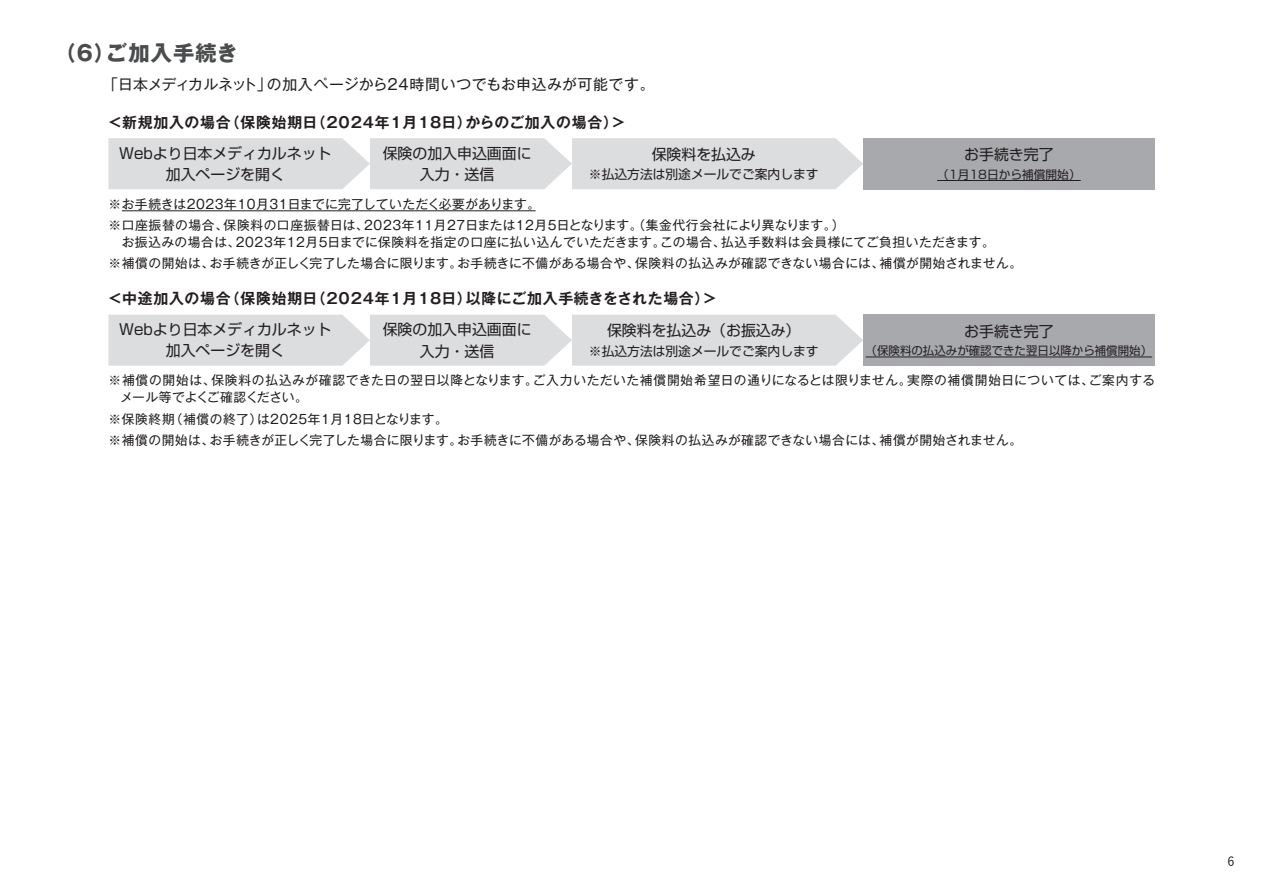
<style>
.page{position:relative;width:1263px;height:893px;background:#fff}
.page>*{position:absolute;margin:0;border:0;box-sizing:border-box;transform-origin:0 0}
.t1{font:700 21.3px "Gothic MB101 Pro";letter-spacing:.05em;color:#4b4c4d}
.t2{font:14.85px/21.3px "Shin Go Pro";color:#231f20;text-align:center}
.t3{font:700 14.85px "Gothic MB101 Pro De";letter-spacing:.05em;color:#231f20}
.t4{font:14.85px "Gothic MB101 Pro";letter-spacing:.025em;color:#231f20}
.t5{font:14.85px "Gothic MB101 Pro";letter-spacing:-.055em;color:#231f20}
.t6{font:12.75px/17px "Gothic MB101 Pro";letter-spacing:.035em;color:#231f20}
.t7{font:12.75px "Gothic MB101 Pro";letter-spacing:-.01em;color:#231f20}
.t8{font:12.75px "Shin Go Pro";color:#231f20}
.t9{font:12.75px "Gothic MB101 Pro";letter-spacing:.055em;color:#231f20}
.t10{font:500 12.75px "Yu Go";color:#231f20}
.t11{font:11.7px "Shin Go Pro";color:#231f20}
</style>
<div class="page">
<div style="left:108px;top:138px;width:755px;height:51px;background:#dcdddf"></div>
<svg style="left:108px;top:315px;width:755px;height:51px"></svg>
<hr style="left:122px;top:210px;width:414px;height:1px;background:#231f20">
<div style="left:863px;top:138px;width:291px;height:51px;background:#a8a9ad"></div>
<hr style="left:937px;top:180px;width:144px;height:1px;background:#231f20">
<div style="left:863px;top:315px;width:291px;height:51px;background:#a8a9ad"></div>
<hr style="left:866px;top:357px;width:286px;height:1px;background:#231f20">
<h1 class="t1" style="left:106px;top:35px;width:134px">ご加入手続き</h1>
<h1 class="t1" style="left:54px;top:35px;width:62px">（6）</h1>
<p class="t4" style="left:267px;top:72px;width:389px">の加入ページから24時間いつでもお申込みが可能です。</p>
<p class="t5" style="left:103px;top:72px;width:170px">「日本メディカルネット」</p>
<p class="t3" style="left:465px;top:110px;width:162px">からのご加入の場合 &lt;(</p>
<p class="t3" style="left:225px;top:110px;width:94px">（保険始期日</p>
<p class="t3" style="left:311px;top:110px;width:162px">（2024年1月18日）</p>
<p class="t3" style="left:107px;top:110px;width:125px">＜新規加入の場合</p>
<p class="t2" style="left:119px;top:141px;width:214px">Webより日本メディカルネット加入ページを開く</p>
<p class="t2" style="left:383px;top:141px;width:150px">保険の加入申込画面に入力・送信</p>
<p class="t6" style="left:108px;top:194px;width:433px">※お手続きは2023年10月31日までに完了していただく必要があります。</p>
<p class="t2" style="left:652px;top:142px;width:106px">保険料を払込み</p>
<p class="t8" style="left:589px;top:164px;width:231px">※払込方法は別途メールでご案内します</p>
<p class="t6" style="left:364px;top:215px;width:474px">2023年11月27日または12月5日となります。（集金代行会社により異なります。</p>
<p class="t6" style="left:832px;top:215px;width:14px">(</p>
<p class="t6" style="left:224px;top:215px;width:147px">保険料の口座振替日は、</p>
<p class="t6" style="left:108px;top:215px;width:121px">※口座振替の場合、</p>
<p class="t2" style="left:964px;top:142px;width:91px">お手続き完了</p>
<p class="t11" style="left:937px;top:165px;width:145px">（1月18日から補償開始(</p>
<p class="t6" style="left:721px;top:232px;width:275px">払込手数料は会員様にてご負担いただきます。</p>
<p class="t6" style="left:236px;top:232px;width:431px">2023年12月5日までに保険料を指定の口座に払い込んでいただきます。</p>
<p class="t6" style="left:108px;top:232px;width:133px">　お振込みの場合は、</p>
<p class="t6" style="left:660px;top:232px;width:67px">この場合、</p>
<p class="t7" style="left:210px;top:253px;width:254px">お手続きが正しく完了した場合に限ります。</p>
<p class="t6" style="left:457px;top:253px;width:184px">お手続きに不備がある場合や、</p>
<p class="t6" style="left:635px;top:253px;width:250px">保険料の払込みが確認できない場合には、</p>
<p class="t6" style="left:880px;top:253px;width:144px">補償が開始されません。</p>
<p class="t6" style="left:108px;top:253px;width:107px">※補償の開始は、</p>
<p class="t3" style="left:466px;top:286px;width:253px">以降にご加入手続きをされた場合 &lt;(</p>
<p class="t3" style="left:225px;top:286px;width:94px">（保険始期日</p>
<p class="t3" style="left:311px;top:286px;width:162px">（2024年1月18日）</p>
<p class="t3" style="left:107px;top:286px;width:125px">＜中途加入の場合</p>
<p class="t2" style="left:119px;top:317px;width:214px">Webより日本メディカルネット加入ページを開く</p>
<p class="t2" style="left:383px;top:317px;width:150px">保険の加入申込画面に入力・送信</p>
<p class="t2" style="left:607px;top:318px;width:195px">保険料を払込み（お振込み(</p>
<p class="t8" style="left:589px;top:340px;width:231px">※払込方法は別途メールでご案内します</p>
<p class="t2" style="left:964px;top:319px;width:91px">お手続き完了</p>
<p class="t11" style="left:866px;top:341px;width:288px">（保険料の払込みが確認できた翌日以降から補償開始(</p>
<p class="t9" style="left:907px;top:370px;width:188px">実際の補償開始日については、</p>
<p class="t6" style="left:533px;top:370px;width:380px">ご入力いただいた補償開始希望日の通りになるとは限りません。</p>
<p class="t6" style="left:1089px;top:370px;width:68px">ご案内する</p>
<p class="t6" style="left:211px;top:370px;width:328px">保険料の払込みが確認できた日の翌日以降となります。</p>
<p class="t6" style="left:121px;top:370px;width:189px;text-indent:-12px">※補償の開始は、<br>メール等でよくご確認ください。</p>
<p class="t6" style="left:170px;top:409px;width:280px">（補償の終了 は） 2025年1月18日となります。</p>
<p class="t6" style="left:108px;top:409px;width:68px">※保険終期</p>
<p class="t7" style="left:210px;top:429px;width:254px">お手続きが正しく完了した場合に限ります。</p>
<p class="t6" style="left:457px;top:430px;width:184px">お手続きに不備がある場合や、</p>
<p class="t6" style="left:635px;top:430px;width:250px">保険料の払込みが確認できない場合には、</p>
<p class="t6" style="left:880px;top:430px;width:144px">補償が開始されません。</p>
<p class="t6" style="left:108px;top:430px;width:107px">※補償の開始は、</p>
<p class="t10" style="left:1227px;top:849px;width:9px">6</p>
</div>
